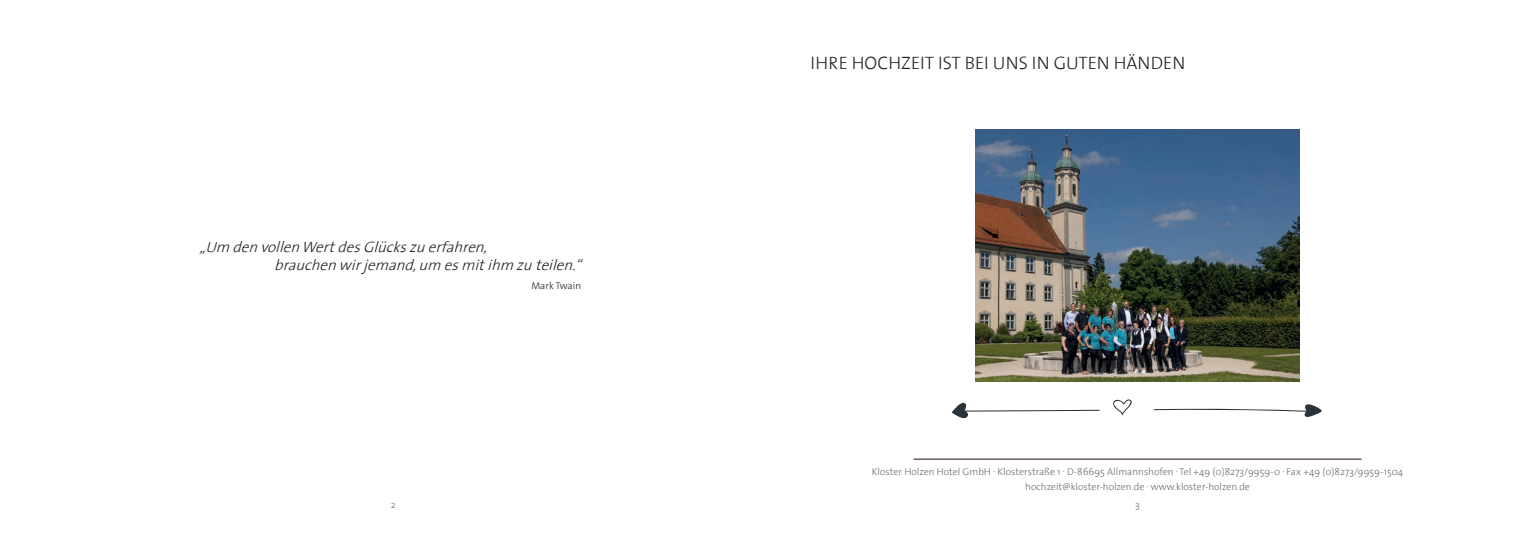
<style>
.page{position:relative;width:1531px;height:546px;background:#fff}
.page>*{position:absolute;margin:0;border:0;box-sizing:border-box;transform-origin:0 0}
.t1{font:300 18.12px "The Sans";color:#231f20}
.t2{font:italic 300 15px/18px "The Sans";color:#231f20}
.t3{font:300 10px/15px "The Sans";color:#6c6d70;text-align:center}
.t4{font:300 10px "The Sans";color:#231f20}
</style>
<div class="page">
<hr style="left:913px;top:459px;width:448px;height:1px;background:#230d02">
<img style="left:975px;top:129px;width:324px;height:252px">
<svg style="left:952px;top:402px;width:148px;height:16px"></svg>
<svg style="left:1153px;top:404px;width:169px;height:13px"></svg>
<svg style="left:1113px;top:399px;width:19px;height:16px"></svg>
<h2 class="t2" style="left:274px;top:237px;width:315px;text-indent:-75px">„Um denvollenWertdesGlückszuerfahren, brauchenwirjemand,um esmitihm zuteilen.“</h2>
<p class="t4" style="left:531px;top:277px;width:51px">Mark Twain</p>
<p class="t3" style="left:391px;top:496px;width:6px">2</p>
<h1 class="t1" style="left:810px;top:48px;width:376px">IHRE HOCHZEIT IST BEI UNS IN GUTEN HÄNDEN</h1>
<p class="t3" style="left:872px;top:464px;width:533px">Kloster Holzen Hotel GmbH . Klosterstraße 1 . D-86695 Allmannshofen . Tel +49 (0)8273/9959-0 . Fax +49 (0)8273/9959-1504 hochzeit@kloster-holzen.de . www.kloster-holzen.de</p>
<p class="t3" style="left:1135px;top:496px;width:6px">3</p>
</div>
